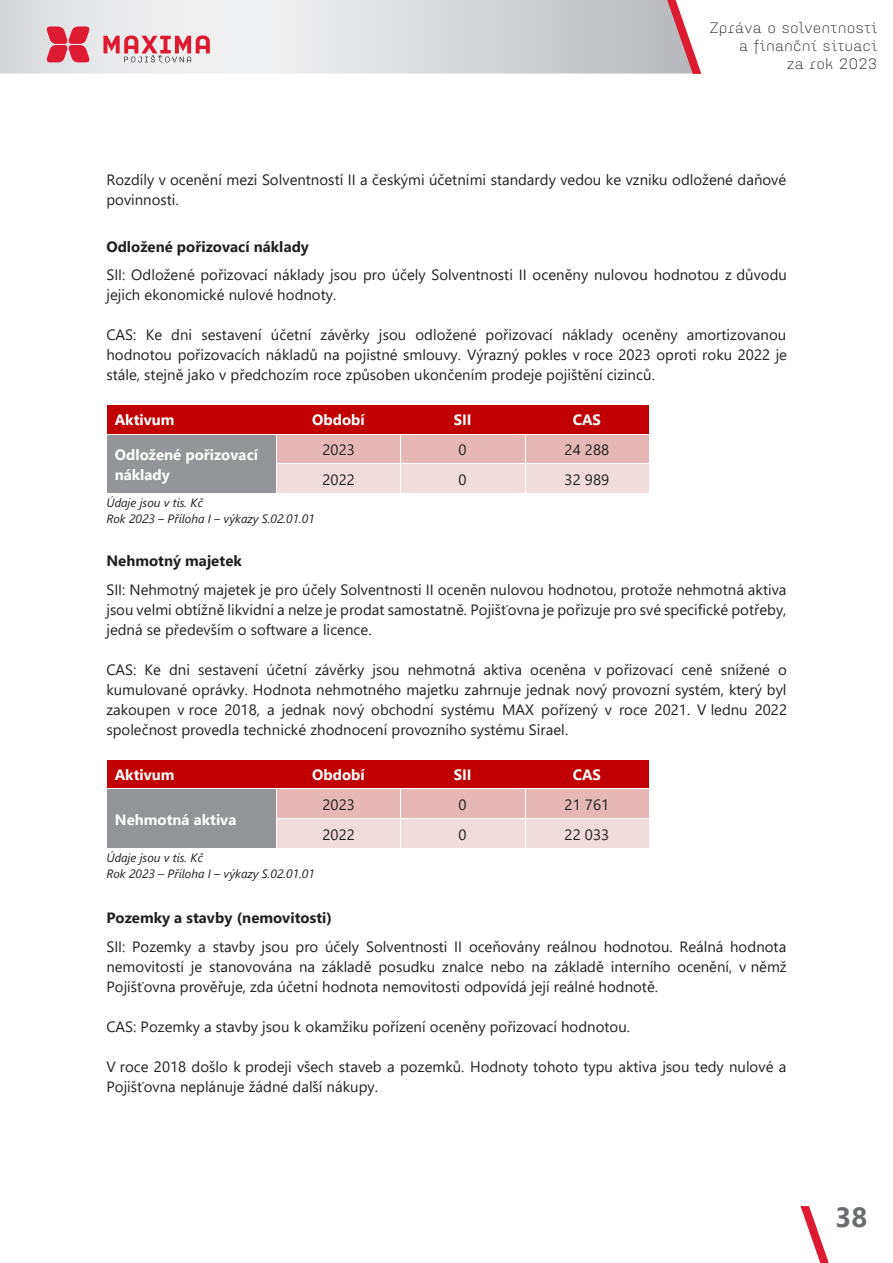
<style>
.page{position:relative;width:893px;height:1263px;background:#fff}
.page>*{position:absolute;margin:0;border:0;box-sizing:border-box;transform-origin:0 0}
.t1{font:700 27.75px "Segoe UI";color:#6c6d70}
.t2{font:15px/20px "Segoe UI";color:#231f20}
.t3{font:700 15px/20px "Segoe UI";color:#fff}
.t4{font:300 15px/18px "Idealista";letter-spacing:.05em;color:#231f20;text-align:right}
.t5{font:italic 12px/15.9px "Segoe UI";color:#231f20}
.s1{font-weight:700}
</style>
<div class="page">
<div style="left:107px;top:405px;width:170px;height:29px;background:#c00000"></div>
<div style="left:277px;top:405px;width:124px;height:29px;background:#c00000"></div>
<div style="left:401px;top:405px;width:124px;height:29px;background:#c00000"></div>
<div style="left:525px;top:405px;width:124px;height:29px;background:#c00000"></div>
<div style="left:107px;top:434px;width:169px;height:59px;background:#939598"></div>
<div style="left:277px;top:434px;width:123px;height:29px;background:#e5b8b7"></div>
<div style="left:401px;top:434px;width:123px;height:29px;background:#e5b8b7"></div>
<div style="left:525px;top:434px;width:124px;height:29px;background:#e5b8b7"></div>
<hr style="left:107px;top:434px;width:169px;height:1px;background:#fff">
<hr style="left:278px;top:434px;width:122px;height:1px;background:#fff">
<hr style="left:402px;top:434px;width:123px;height:1px;background:#fff">
<hr style="left:526px;top:434px;width:123px;height:1px;background:#fff">
<div style="left:277px;top:464px;width:123px;height:29px;background:#f2dbdb"></div>
<div style="left:401px;top:464px;width:123px;height:29px;background:#f2dbdb"></div>
<div style="left:525px;top:464px;width:124px;height:29px;background:#f2dbdb"></div>
<svg style="left:525px;top:434px;width:1px;height:59px"></svg>
<div style="left:107px;top:760px;width:170px;height:29px;background:#c00000"></div>
<div style="left:277px;top:760px;width:124px;height:29px;background:#c00000"></div>
<div style="left:401px;top:760px;width:124px;height:29px;background:#c00000"></div>
<div style="left:525px;top:760px;width:124px;height:29px;background:#c00000"></div>
<div style="left:107px;top:789px;width:169px;height:59px;background:#939598"></div>
<div style="left:277px;top:789px;width:123px;height:29px;background:#e5b8b7"></div>
<div style="left:401px;top:789px;width:123px;height:29px;background:#e5b8b7"></div>
<div style="left:525px;top:789px;width:124px;height:29px;background:#e5b8b7"></div>
<hr style="left:107px;top:789px;width:169px;height:1px;background:#fff">
<hr style="left:278px;top:789px;width:122px;height:1px;background:#fff">
<hr style="left:402px;top:789px;width:123px;height:1px;background:#fff">
<hr style="left:526px;top:789px;width:123px;height:1px;background:#fff">
<div style="left:277px;top:819px;width:123px;height:29px;background:#f2dbdb"></div>
<div style="left:401px;top:819px;width:123px;height:29px;background:#f2dbdb"></div>
<div style="left:525px;top:819px;width:124px;height:29px;background:#f2dbdb"></div>
<svg style="left:525px;top:789px;width:1px;height:59px"></svg>
<svg style="left:0;top:0;width:666px;height:74px"></svg>
<svg style="left:666px;top:0;width:36px;height:74px"></svg>
<svg style="left:800px;top:1206px;width:29px;height:57px"></svg>
<svg style="left:103px;top:35px;width:107px;height:27px"></svg>
<svg style="left:46px;top:26px;width:45px;height:36px;background:#dd5668"></svg>
<p class="t4" style="left:710px;top:17px;width:169px">Zpráva o solventnosti a finanční situaci<br>za rok 2023</p>
<p class="t2" style="left:106px;top:168px;width:681px">Rozdíly v ocenění mezi Solventností II a českými účetními standardy vedou ke vzniku odložené daňové povinnosti.</p>
<p class="t2" style="left:106px;top:230px;width:682px;line-height:29px"><span class="s1">Odložené pořizovací náklady<br></span>SII: Odložené pořizovací náklady jsou pro účely Solventnosti II oceněny nulovou hodnotou z důvodu</p>
<p class="t2" style="left:106px;top:284px;width:231px">jejich ekonomické nulové hodnoty.</p>
<p class="t2" style="left:106px;top:324px;width:682px;text-align:justify">CAS: Ke dni sestavení účetní závěrky jsou odložené pořizovací náklady oceněny amortizovanou hodnotou pořizovacích nákladů na pojistné smlouvy. Výrazný pokles v roce 2023 oproti roku 2022 je stále, stejně jako v předchozím roce způsoben ukončením prodeje pojištění cizinců.</p>
<p class="t3" style="left:115px;top:409px;width:61px">Aktivum</p>
<p class="t3" style="left:312px;top:409px;width:54px">Období</p>
<p class="t3" style="left:454px;top:409px;width:19px">SII</p>
<p class="t3" style="left:573px;top:409px;width:30px">CAS</p>
<p class="t3" style="left:115px;top:443px;width:145px">Odložené pořizovací náklady</p>
<p class="t2" style="left:322px;top:438px;width:34px">2023</p>
<p class="t2" style="left:459px;top:438px;width:10px">0</p>
<p class="t2" style="left:565px;top:438px;width:46px">24 288</p>
<p class="t2" style="left:322px;top:468px;width:34px">2022</p>
<p class="t2" style="left:459px;top:468px;width:10px">0</p>
<p class="t2" style="left:565px;top:468px;width:46px">32 989</p>
<p class="t5" style="left:106px;top:493px;width:210px">Údaje jsou v tis. Kč<br>Rok 2023 – Příloha I – výkazy S.02.01.01</p>
<p class="t2" style="left:106px;top:545px;width:681px;line-height:29px"><span class="s1">Nehmotný majetek<br></span>SII: Nehmotný majetek je pro účely Solventnosti II oceněn nulovou hodnotou, protože nehmotná aktiva</p>
<p class="t2" style="left:106px;top:599px;width:682px">jsou velmi obtížně likvidní a nelze je prodat samostatně. Pojišťovna je pořizuje pro své specifické potřeby, jedná se především o software a licence.</p>
<p class="t2" style="left:106px;top:659px;width:682px;text-align:justify">CAS: Ke dni sestavení účetní závěrky jsou nehmotná aktiva oceněna v pořizovací ceně snížené o kumulované oprávky. Hodnota nehmotného majetku zahrnuje jednak nový provozní systém, který byl zakoupen v roce 2018, a jednak nový obchodní systému MAX pořízený v roce 2021. V lednu 2022 společnost provedla technické zhodnocení provozního systému Sirael.</p>
<p class="t3" style="left:115px;top:764px;width:61px">Aktivum</p>
<p class="t3" style="left:312px;top:764px;width:54px">Období</p>
<p class="t3" style="left:454px;top:764px;width:19px">SII</p>
<p class="t3" style="left:573px;top:764px;width:30px">CAS</p>
<p class="t3" style="left:115px;top:808px;width:123px">Nehmotná aktiva</p>
<p class="t2" style="left:322px;top:793px;width:34px">2023</p>
<p class="t2" style="left:459px;top:793px;width:10px">0</p>
<p class="t2" style="left:565px;top:793px;width:46px">21 761</p>
<p class="t2" style="left:322px;top:823px;width:34px">2022</p>
<p class="t2" style="left:459px;top:823px;width:10px">0</p>
<p class="t2" style="left:565px;top:823px;width:46px">22 033</p>
<p class="t5" style="left:106px;top:847px;width:210px">Údaje jsou v tis. Kč<br>Rok 2023 – Příloha I – výkazy S.02.01.01</p>
<p class="t2" style="left:106px;top:902px;width:681px;line-height:29.2px"><span class="s1">Pozemky a stavby (nemovitosti)<br></span>SII: Pozemky a stavby jsou pro účely Solventnosti II oceňovány reálnou hodnotou. Reálná hodnota</p>
<p class="t2" style="left:106px;top:956px;width:682px">nemovitostí je stanovována na základě posudku znalce nebo na základě interního ocenění, v němž<br>Pojišťovna prověřuje, zda účetní hodnota nemovitosti odpovídá její reálné hodnotě.</p>
<p class="t2" style="left:106px;top:1015px;width:525px">CAS: Pozemky a stavby jsou k okamžiku pořízení oceněny pořizovací hodnotou.</p>
<p class="t2" style="left:106px;top:1055px;width:682px">V roce 2018 došlo k prodeji všech staveb a pozemků. Hodnoty tohoto typu aktiva jsou tedy nulové a<br>Pojišťovna neplánuje žádné další nákupy.</p>
<h1 class="t1" style="left:835px;top:1190px;width:33px">38</h1>
</div>
